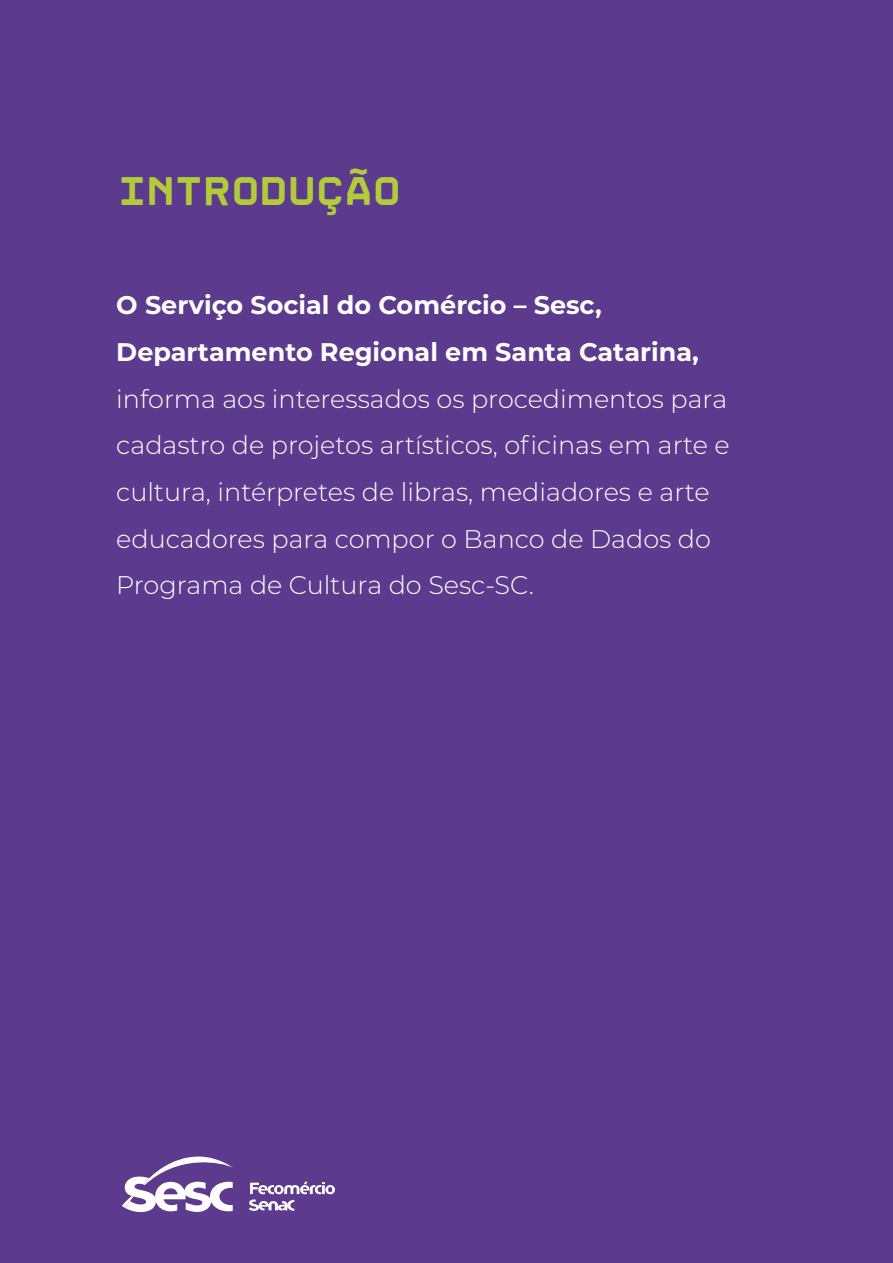
<style>
.page{position:relative;width:893px;height:1263px;background:#5c3a8e}
.page>*{position:absolute;margin:0;border:0;box-sizing:border-box;transform-origin:0 0}
.t1{font:700 40.65px "Disket Mono";color:#b2cc39}
.t2{font:300 25.5px/46.7px "Montserrat";color:#fff}
.t3{font:700 25.5px/46.7px "Montserrat";color:#fff}
</style>
<div class="page">
<svg style="left:249px;top:1181px;width:86px;height:30px"></svg>
<svg style="left:122px;top:1156px;width:111px;height:56px"></svg>
<h1 class="t1" style="left:118px;top:166px;width:284px">INTRODUÇÃO</h1>
<p class="t3" style="left:116px;top:281px;width:584px">O Serviço Social do Comércio – Sesc,<br>Departamento Regional em Santa Catarina,</p>
<p class="t2" style="left:116px;top:374px;width:615px">informa aos interessados os procedimentos para cadastro de projetos artísticos, oficinas em arte e cultura, intérpretes de libras, mediadores e arte educadores para compor o Banco de Dados do Programa de Cultura do Sesc-SC.</p>
</div>
